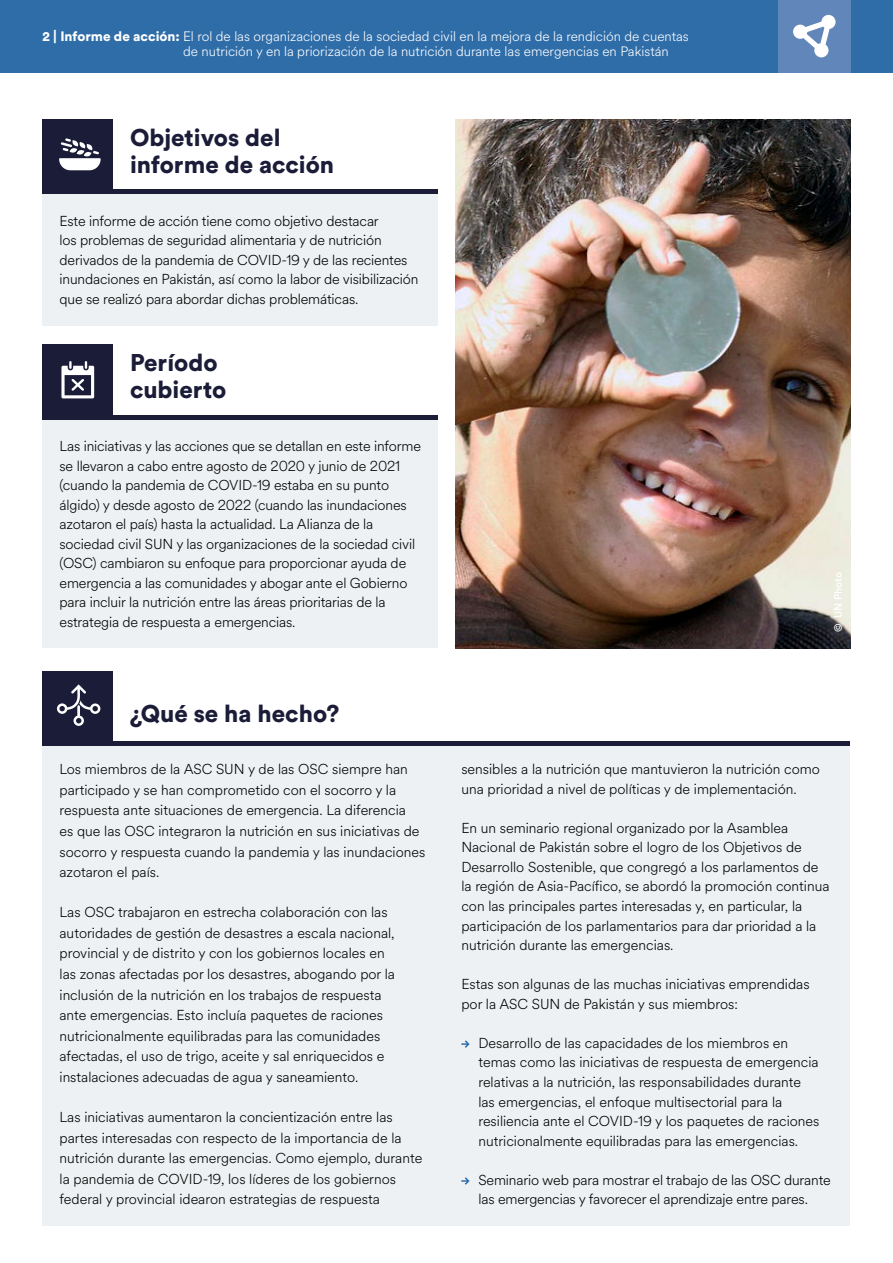
<style>
.page{position:relative;width:893px;height:1263px;background:#fff}
.page>*{position:absolute;margin:0;border:0;box-sizing:border-box;transform-origin:0 0}
.Head_1_V3{font:900 24px/27px "Circular Std";color:#1b1c38}
.Body{font:300 14.25px/19.5px "Circular Spotify Text";color:#000}
.Bullets{font:300 14.25px/19.5px "Circular Spotify Text";color:#000}
.t1{font:300 13.5px/15px "Circular Spotify Text";color:#fff}
.Photo_credit{font:500 10.5px "Circular Std";letter-spacing:-.005em;color:#fff}
.s1{font-family:"Circular Std";font-weight:900}
</style>
<div class="page">
<div style="left:43px;top:742px;width:807px;height:483px;background:#eef1f3"></div>
<svg style="left:461px;top:1040px;width:9px;height:8px"></svg>
<svg style="left:461px;top:1177px;width:9px;height:8px"></svg>
<div style="left:43px;top:741px;width:807px;height:5px;background:#1b1c38"></div>
<div style="left:43px;top:671px;width:70px;height:70px;background:#1b1c38"></div>
<svg style="left:57px;top:684px;width:43px;height:42px"></svg>
<div style="left:0;top:0;width:893px;height:72px;background:#2f6da9"></div>
<div style="left:778px;top:0;width:72px;height:72px;background:#6186ba"></div>
<svg style="left:793px;top:15px;width:43px;height:42px"></svg>
<div style="left:43px;top:194px;width:395px;height:132px;background:#eef1f3"></div>
<hr style="left:43px;top:190px;width:395px;height:4px;background:#1b1c38">
<div style="left:43px;top:119px;width:70px;height:71px;background:#1b1c38"></div>
<svg style="left:59px;top:138px;width:42px;height:32px"></svg>
<div style="left:43px;top:419px;width:395px;height:229px;background:#eef1f3"></div>
<hr style="left:43px;top:415px;width:395px;height:4px;background:#1b1c38">
<div style="left:43px;top:344px;width:70px;height:71px;background:#1b1c38"></div>
<svg style="left:61px;top:361px;width:33px;height:37px"></svg>
<img style="left:455px;top:119px;width:395px;height:529px">
<p class="t1" style="left:183px;top:29px;width:507px;text-indent:-141px"><span class="s1">2 | Informe de acción:</span> El rol de las organizaciones de la sociedad civil en la mejora de la rendición de cuentas de nutrición y en la priorización de la nutrición durante las emergencias en Pakistán</p>
<p class="Head_1_V3" style="left:130px;top:123px;width:206px">Objetivos del informe de acción</p>
<p class="Body" style="left:60px;top:211px;width:360px">Este informe de acción tiene como objetivo destacar<br>los problemas de seguridad alimentaria y de nutrición derivados de la pandemia de COVID-19 y de las recientes inundaciones en Pakistán, así como la labor de visibilización que se realizó para abordar dichas problemáticas.</p>
<p class="Head_1_V3" style="left:130px;top:348px;width:98px">Período cubierto</p>
<p class="Body" style="left:60px;top:437px;width:363px">Las iniciativas y las acciones que se detallan en este informe se llevaron a cabo entre agosto de 2020 y junio de 2021 (cuando la pandemia de COVID-19 estaba en su punto álgido) y desde agosto de 2022 (cuando las inundaciones azotaron el país) hasta la actualidad. La Alianza de la sociedad civil SUN y las organizaciones de la sociedad civil (OSC) cambiaron su enfoque para proporcionar ayuda de emergencia a las comunidades y abogar ante el Gobierno para incluir la nutrición entre las áreas prioritarias de la estrategia de respuesta a emergencias.</p>
<p class="Head_1_V3" style="left:130px;top:700px;width:211px">¿Qué se ha hecho?</p>
<p class="Body" style="left:60px;top:759px;width:367px;line-height:20.5px">Los miembros de la ASC SUN y de las OSC siempre han participado y se han comprometido con el socorro y la respuesta ante situaciones de emergencia. La diferencia<br>es que las OSC integraron la nutrición en sus iniciativas de socorro y respuesta cuando la pandemia y las inundaciones azotaron el país.</p>
<p class="Body" style="left:60px;top:902px;width:337px;line-height:20.5px">Las OSC trabajaron en estrecha colaboración con las autoridades de gestión de desastres a escala nacional, provincial y de distrito y con los gobiernos locales en las zonas afectadas por los desastres, abogando por la inclusión de la nutrición en los trabajos de respuesta ante emergencias. Esto incluía paquetes de raciones nutricionalmente equilibradas para las comunidades afectadas, el uso de trigo, aceite y sal enriquecidos e instalaciones adecuadas de agua y saneamiento.</p>
<p class="Body" style="left:60px;top:1107px;width:364px;line-height:20.5px">Las iniciativas aumentaron la concientización entre las partes interesadas con respecto de la importancia de la nutrición durante las emergencias. Como ejemplo, durante la pandemia de COVID-19, los líderes de los gobiernos federal y provincial idearon estrategias de respuesta</p>
<p class="Photo_credit" style="left:832px;top:631px;width:61px;rotate:-90deg">© UN Photo</p>
<p class="Body" style="left:461px;top:760px;width:360px">sensibles a la nutrición que mantuvieron la nutrición como una prioridad a nivel de políticas y de implementación.</p>
<p class="Body" style="left:461px;top:818px;width:370px">En un seminario regional organizado por la Asamblea Nacional de Pakistán sobre el logro de los Objetivos de Desarrollo Sostenible, que congregó a los parlamentos de la región de Asia-Pacífico, se abordó la promoción continua con las principales partes interesadas y, en particular, la participación de los parlamentarios para dar prioridad a la nutrición durante las emergencias.</p>
<p class="Body" style="left:461px;top:975px;width:350px">Estas son algunas de las muchas iniciativas emprendidas por la ASC SUN de Pakistán y sus miembros:</p>
<p class="Bullets" style="left:478px;top:1033px;width:343px">Desarrollo de las capacidades de los miembros en temas como las iniciativas de respuesta de emergencia relativas a la nutrición, las responsabilidades durante las emergencias, el enfoque multisectorial para la resiliencia ante el COVID-19 y los paquetes de raciones nutricionalmente equilibradas para las emergencias.</p>
<p class="Bullets" style="left:478px;top:1170px;width:354px">Seminario web para mostrar el trabajo de las OSC durante las emergencias y favorecer el aprendizaje entre pares.</p>
</div>
